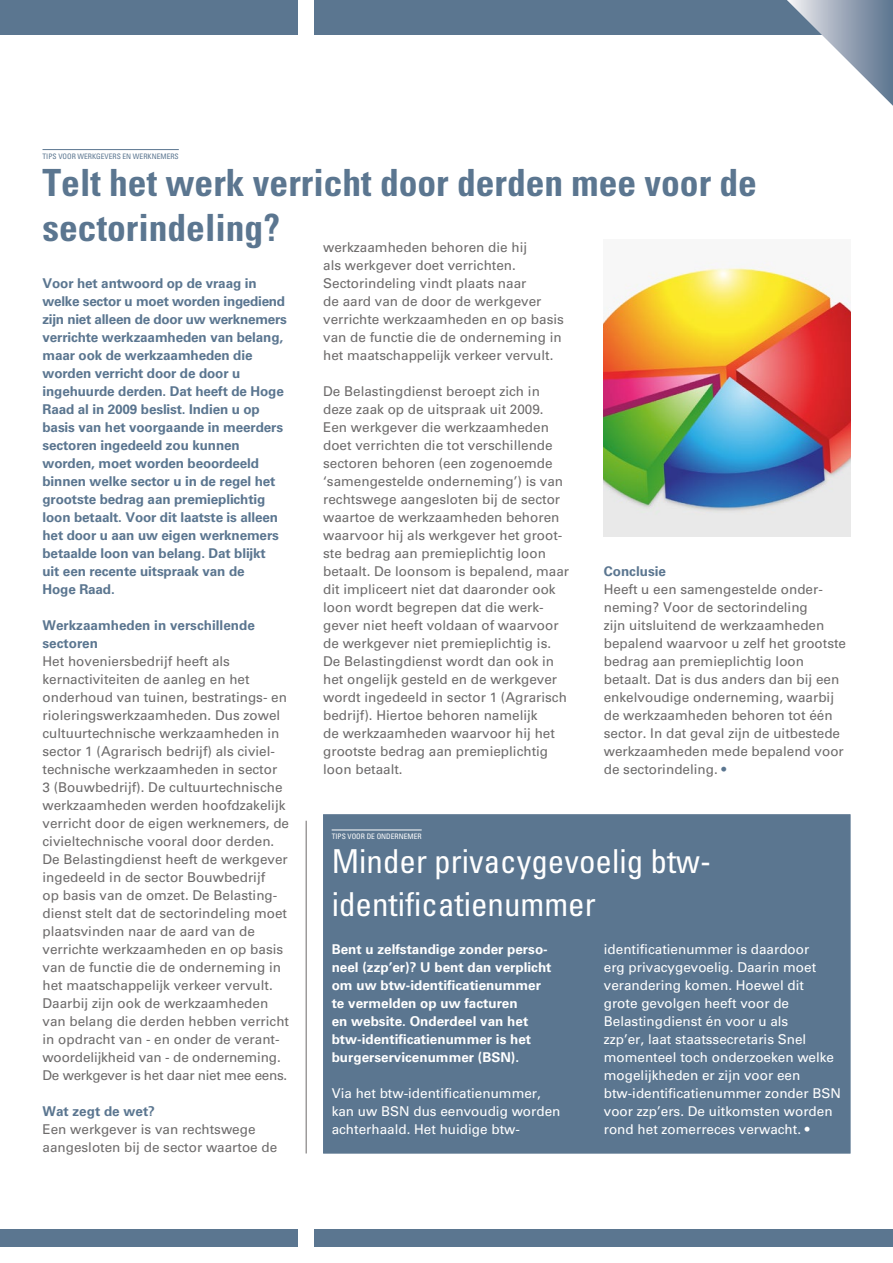
<style>
.page{position:relative;width:893px;height:1263px;background:#fff}
.page>*{position:absolute;margin:0;border:0;box-sizing:border-box;transform-origin:0 0}
.t1{font:700 condensed 37.5px/45px "Univers LT Std";color:#5b7690}
.t2{font:condensed 33px/42px "Univers LT Std";color:#fff}
.t3{font:13.5px/18px "Univers LT Std";color:#6d6b6b}
.t4{font:700 13.5px/18px "Univers LT Std";letter-spacing:-.01em;color:#5b7690}
.t5{font:13.5px/18px "Univers LT Std";color:#fff}
.t6{font:700 13.5px/18px "Univers LT Std";color:#fff}
.t7{font:condensed 7.5px "Univers LT Std";color:#5b7690}
.t8{font:condensed 7.5px "Univers LT Std";color:#fff}
.s1{color:#5b7690}
</style>
<div class="page">
<div style="left:0;top:0;width:298px;height:34px;background:#5b7690"></div>
<div style="left:315px;top:0;width:578px;height:34px;background:#5b7690"></div>
<div style="left:0;top:1229px;width:298px;height:17px;background:#5b7690"></div>
<div style="left:315px;top:1229px;width:578px;height:17px;background:#5b7690"></div>
<svg style="left:787px;top:0;width:106px;height:106px"></svg>
<div style="left:323px;top:814px;width:527px;height:339px;background:#5b7690;border:1px solid #5b7690"></div>
<hr style="left:332px;top:830px;width:90px;height:1px;background:#fff">
<hr style="left:43px;top:149px;width:136px;height:1px;background:#5b7690">
<hr style="left:306px;top:821px;width:1px;height:332px;background:#6d6b6b">
<img style="left:604px;top:261px;width:246px;height:276px">
<p class="t7" style="left:43px;top:151px;width:138px">TIPS VOOR WERKGEVERS EN WERKNEMERS</p>
<h1 class="t1" style="left:43px;top:160px;width:716px">Telt het werk verricht door derden mee voor de sectorindeling?</h1>
<p class="t3" style="left:323px;top:238px;width:242px">werkzaamheden behoren die hij<br>als werkgever doet verrichten.<br>Sectorindeling vindt plaats naar<br>de aard van de door de werkgever verrichte werkzaamheden en op basis van de functie die de onderneming in het maatschappelijk verkeer vervult.</p>
<p class="t3" style="left:323px;top:382px;width:248px">De Belastingdienst beroept zich in deze zaak op de uitspraak uit 2009.<br>Een werkgever die werkzaamheden doet verrichten die tot verschillende sectoren behoren (een zogenoemde ‘samengestelde onderneming’) is van rechtswege aangesloten bij de sector waartoe de werkzaamheden behoren waarvoor hij als werkgever het groot&shy;ste bedrag aan premieplichtig loon betaalt. De loonsom is bepalend, maar dit impliceert niet dat daaronder ook loon wordt begrepen dat die werk&shy;gever niet heeft voldaan of waarvoor de werkgever niet premieplichtig is.<br>De Belastingdienst wordt dan ook in het ongelijk gesteld en de werkgever wordt ingedeeld in sector 1 (Agrarisch bedrijf). Hiertoe behoren namelijk<br>de werkzaamheden waarvoor hij het grootste bedrag aan premieplichtig loon betaalt.</p>
<p class="t4" style="left:43px;top:274px;width:246px">Voor het antwoord op de vraag in welke sector u moet worden ingediend zijn niet alleen de door uw werknemers verrichte werkzaamheden van belang, maar ook de werkzaamheden die worden verricht door de door u ingehuurde derden. Dat heeft de Hoge Raad al in 2009 beslist. Indien u op basis van het voorgaande in meerders sectoren ingedeeld zou kunnen worden, moet worden beoordeeld binnen welke sector u in de regel het grootste bedrag aan premieplichtig loon betaalt. Voor dit laatste is alleen het door u aan uw eigen werknemers betaalde loon van belang. Dat blijkt<br>uit een recente uitspraak van de<br>Hoge Raad.</p>
<p class="t4" style="left:43px;top:616px;width:214px">Werkzaamheden in verschillende sectoren</p>
<p class="t3" style="left:43px;top:652px;width:248px">Het hoveniersbedrijf heeft als kernactiviteiten de aanleg en het onderhoud van tuinen, bestratings- en rioleringswerkzaamheden. Dus zowel cultuurtechnische werkzaamheden in sector 1 (Agrarisch bedrijf) als civiel&shy;technische werkzaamheden in sector<br>3 (Bouwbedrijf). De cultuurtechnische werkzaamheden werden hoofdzakelijk verricht door de eigen werknemers, de civieltechnische vooral door derden.<br>De Belastingdienst heeft de werkgever ingedeeld in de sector Bouwbedrijf<br>op basis van de omzet. De Belasting&shy;dienst stelt dat de sectorindeling moet plaatsvinden naar de aard van de verrichte werkzaamheden en op basis van de functie die de onderneming in het maatschappelijk verkeer vervult.<br>Daarbij zijn ook de werkzaamheden van belang die derden hebben verricht in opdracht van - en onder de verant&shy;woordelijkheid van - de onderneming.<br>De werkgever is het daar niet mee eens.</p>
<p class="t4" style="left:43px;top:1102px;width:114px">Wat zegt de wet?</p>
<p class="t3" style="left:43px;top:1120px;width:236px">Een werkgever is van rechtswege aangesloten bij de sector waartoe de</p>
<p class="t4" style="left:604px;top:562px;width:64px">Conclusie</p>
<p class="t3" style="left:604px;top:580px;width:244px">Heeft u een samengestelde onder&shy;neming? Voor de sectorindeling<br>zijn uitsluitend de werkzaamheden bepalend waarvoor u zelf het grootste bedrag aan premieplichtig loon betaalt. Dat is dus anders dan bij een enkelvoudige onderneming, waarbij de werkzaamheden behoren tot één sector. In dat geval zijn de uitbestede werkzaamheden mede bepalend voor de sectorindeling. <span class="s1">•</span></p>
<p class="t8" style="left:332px;top:831px;width:92px">TIPS VOOR DE ONDERNEMER</p>
<h2 class="t2" style="left:332px;top:840px;width:381px">Minder privacygevoelig btw&shy;identificatienummer</h2>
<p class="t5" style="left:604px;top:940px;width:239px">identificatienummer is daardoor<br>erg privacygevoelig. Daarin moet verandering komen. Hoewel dit grote gevolgen heeft voor de Belastingdienst én voor u als<br>zzp’er, laat staatssecretaris Snel momenteel toch onderzoeken welke mogelijkheden er zijn voor een btw-identificatienummer zonder BSN voor zzp’ers. De uitkomsten worden rond het zomerreces verwacht. •</p>
<p class="t6" style="left:332px;top:940px;width:221px">Bent u zelfstandige zonder perso&shy;neel (zzp’er)? U bent dan verplicht om uw btw-identificatienummer te vermelden op uw facturen<br>en website. Onderdeel van het btw-identificatienummer is het burgerservicenummer (BSN).</p>
<p class="t5" style="left:332px;top:1084px;width:230px">Via het btw-identificatienummer, kan uw BSN dus eenvoudig worden achterhaald. Het huidige btw-</p>
</div>
